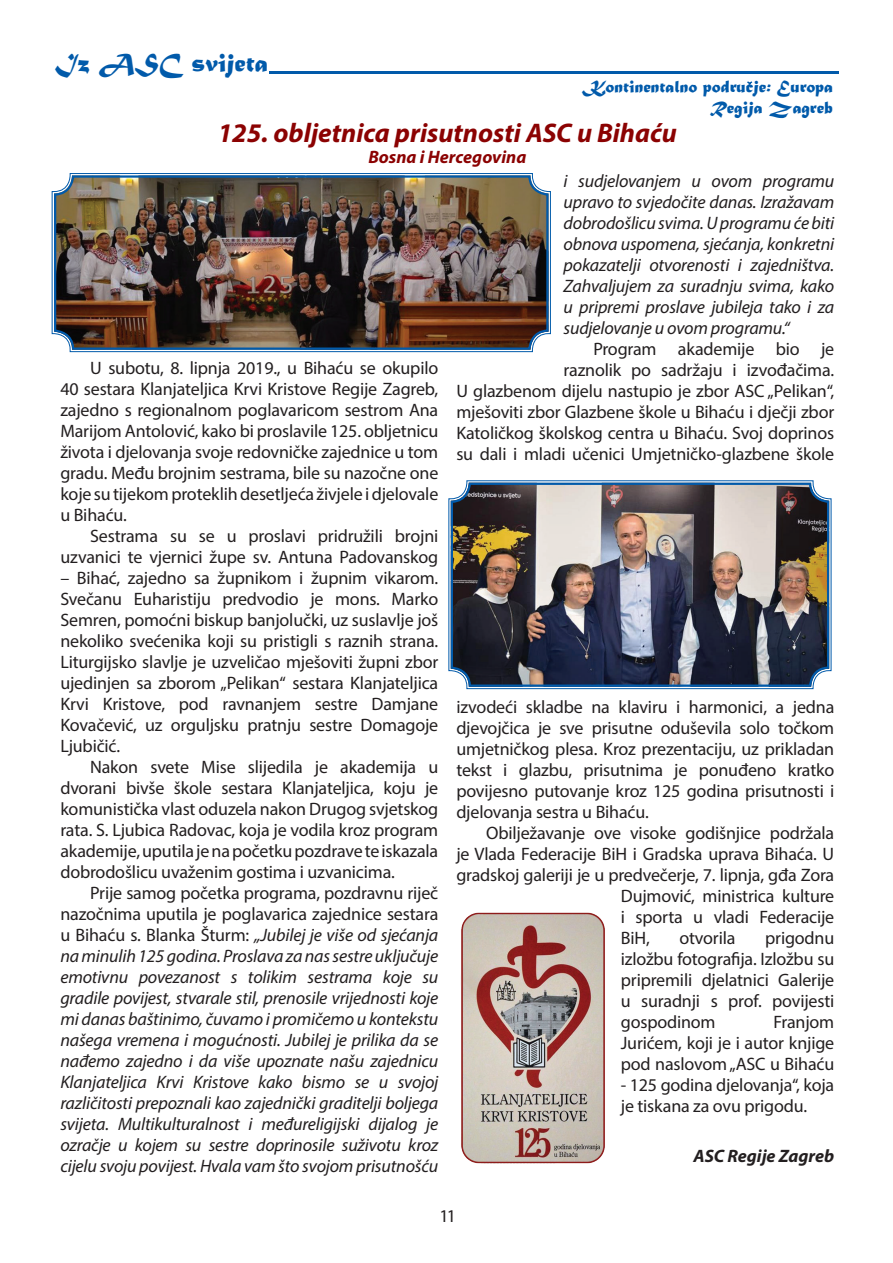
<style>
.page{position:relative;width:893px;height:1263px;background:#fff}
.page>*{position:absolute;margin:0;border:0;box-sizing:border-box;transform-origin:0 0}
.t1{font:italic 700 27px "Myriad Pro";color:#8b0202}
.t2{font:27px "Matura MT Script Capitals";color:#015aaa}
.t3{font:18px/21px "Myriad Pro";letter-spacing:-.01em;color:#231f20;text-align:justify}
.t4{font:italic 18px/21px "Myriad Pro";letter-spacing:-.01em;color:#231f20;text-align:justify}
.t5{font:18px/21.6px "Matura MT Script Capitals";color:#015aaa;text-align:right}
.t6{font:italic 700 18px "Myriad Pro";color:#8b0202}
.t7{font:italic 700 18px "Myriad Pro";color:#231f20}
.s1{font-style:normal}
</style>
<div class="page">
<img style="left:461px;top:912px;width:144px;height:252px">
<img style="left:51px;top:173px;width:500px;height:179px">
<div style="left:54px;top:175px;width:495px;height:175px;border:2px solid #015aaa;border-radius:18px"></div>
<img style="left:448px;top:480px;width:384px;height:209px">
<div style="left:451px;top:483px;width:378px;height:204px;border:2px solid #015aaa;border-radius:18px"></div>
<svg style="left:269px;top:71px;width:570px;height:15px"></svg>
<h1 class="t2" style="left:55px;top:46px;width:215px">Iz ASC svijeta</h1>
<p class="t5" style="left:585px;top:77px;width:250px">Kontinentalno podrucje: Europa<br>Regija Zagreb</p>
<h1 class="t1" style="left:218px;top:115px;width:461px">125. obljetnica prisutnosti ASC u Bihaću</h1>
<p class="t6" style="left:368px;top:145px;width:159px">Bosna i Hercegovina</p>
<p class="t3" style="left:60px;top:357px;width:379px;text-indent:30px">U subotu, 8. lipnja 2019., u Bihaću se okupilo 40 sestara Klanjateljica Krvi Kristove Regije Zagreb, zajedno s regionalnom poglavaricom sestrom Ana Marijom Antolović, kako bi proslavile 125. obljetnicu života i djelovanja svoje redovničke zajednice u tom gradu. Među brojnim sestrama, bile su nazočne one koje su tijekom proteklih desetljeća živjele i djelovale u Bihaću.</p>
<p class="t3" style="left:60px;top:525px;width:379px;text-align:right">Sestrama su se u proslavi pridružili brojni uzvanici te vjernici župe sv. Antuna Padovanskog</p>
<p class="t3" style="left:60px;top:567px;width:379px">– Bihać, zajedno sa župnikom i župnim vikarom.<br>Svečanu Euharistiju predvodio je mons. Marko Semren, pomoćni biskup banjolučki, uz suslavlje još nekoliko svećenika koji su pristigli s raznih strana.<br>Liturgijsko slavlje je uzveličao mješoviti župni zbor ujedinjen sa zborom „Pelikan“ sestara Klanjateljica Krvi Kristove, pod ravnanjem sestre Damjane Kovačević, uz orguljsku pratnju sestre Domagoje Ljubičić.</p>
<p class="t3" style="left:60px;top:756px;width:379px;text-indent:30px">Nakon svete Mise slijedila je akademija u dvorani bivše škole sestara Klanjateljica, koju je komunistička vlast oduzela nakon Drugog svjetskog rata. S. Ljubica Radovac, koja je vodila kroz program akademije, uputila je na početku pozdrave te iskazala dobrodošlicu uvaženim gostima i uzvanicima.</p>
<p class="t4" style="left:60px;top:882px;width:379px;text-indent:30px"><span class="s1">Prije samog početka programa, pozdravnu riječ nazočnima uputila je poglavarica zajednice sestara u Bihaću s. Blanka Šturm:</span> „Jubilej je više od sjećanja na minulih 125 godina. Proslava za nas sestre uključuje emotivnu povezanost s tolikim sestrama koje su gradile povijest, stvarale stil, prenosile vrijednosti koje mi danas baštinimo, čuvamo i promičemo u kontekstu našega vremena i mogućnosti. Jubilej je prilika da se nađemo zajedno i da više upoznate našu zajednicu Klanjateljica Krvi Kristove kako bismo se u svojoj različitosti prepoznali kao zajednički graditelji boljega svijeta. Multikulturalnost i međureligijski dijalog je ozračje u kojem su sestre doprinosile suživotu kroz cijelu svoju povijest. Hvala vam što svojom prisutnošću</p>
<p class="t4" style="left:564px;top:171px;width:272px">i sudjelovanjem u ovom programu upravo to svjedočite danas. Izražavam dobrodošlicu svima. U programu će biti obnova uspomena, sjećanja, konkretni pokazatelji otvorenosti i zajedništva.<br>Zahvaljujem za suradnju svima, kako u pripremi proslave jubileja tako i za sudjelovanje u ovom programu.“</p>
<p class="t3" style="left:456px;top:339px;width:379px;text-align:right">Program akademije bio je<br>raznolik po sadržaju i izvođačima.<br>U glazbenom dijelu nastupio je zbor ASC „Pelikan“, mješoviti zbor Glazbene škole u Bihaću i dječji zbor Katoličkog školskog centra u Bihaću. Svoj doprinos su dali i mladi učenici Umjetničko-glazbene škole</p>
<p class="t3" style="left:456px;top:696px;width:379px">izvodeći skladbe na klaviru i harmonici, a jedna djevojčica je sve prisutne oduševila solo točkom umjetničkog plesa. Kroz prezentaciju, uz prikladan tekst i glazbu, prisutnima je ponuđeno kratko povijesno putovanje kroz 125 godina prisutnosti i djelovanja sestra u Bihaću.</p>
<p class="t3" style="left:486px;top:822px;width:350px">Obilježavanje ove visoke godišnjice podržala</p>
<p class="t3" style="left:456px;top:843px;width:379px">je Vlada Federacije BiH i Gradska uprava Bihaća. U</p>
<p class="t3" style="left:456px;top:864px;width:379px">gradskoj galeriji je u predvečerje, 7. lipnja, gđa Zora</p>
<p class="t3" style="left:621px;top:885px;width:215px">Dujmović, ministrica kulture</p>
<p class="t3" style="left:621px;top:906px;width:215px">i sporta u vladi Federacije</p>
<p class="t3" style="left:621px;top:927px;width:30px">BiH,</p>
<p class="t3" style="left:679px;top:927px;width:58px">otvorila</p>
<p class="t3" style="left:621px;top:927px;width:215px;text-indent:144px">prigodnu izložbu fotografija. Izložbu su pripremili djelatnici Galerije u suradnji s prof. povijesti gospodinom</p>
<p class="t3" style="left:621px;top:1011px;width:215px;text-indent:152px">Franjom Jurićem, koji je i autor knjige pod naslovom „ASC u Bihaću</p>
<p class="t3" style="left:621px;top:1074px;width:215px">- 125 godina djelovanja“, koja je tiskana za ovu prigodu.</p>
<p class="t7" style="left:693px;top:1144px;width:142px">ASC Regije Zagreb</p>
<p class="t3" style="left:439px;top:1206px;width:18px">11</p>
</div>
